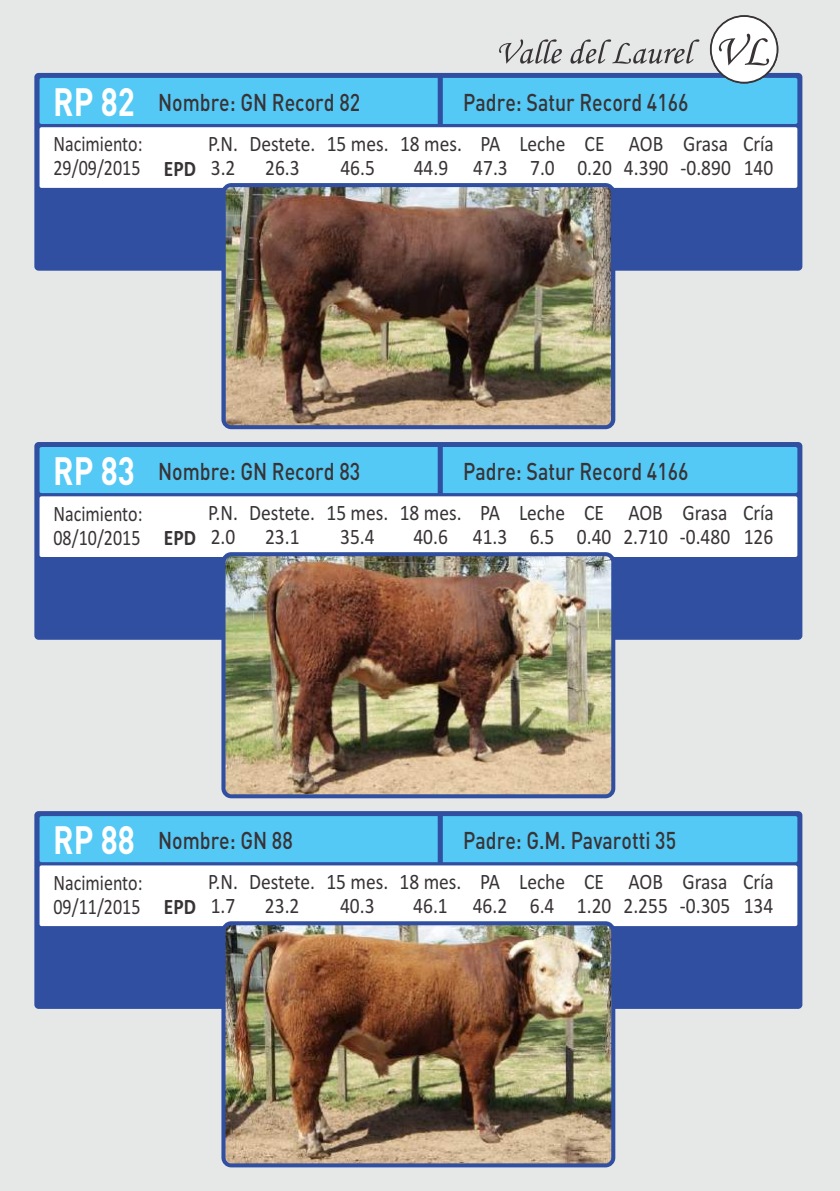
<style>
.page{position:relative;width:840px;height:1191px;background:#fff}
.page>*{position:absolute;margin:0;border:0;box-sizing:border-box;transform-origin:0 0}
.t1{font:700 39px "DIN";color:#fff;scale:.8 1}
.t2{font:500 24px "DIN";color:#383336;scale:.81 1}
.t3{font:22.2px/24px "Calibri";color:#383336;text-align:center;scale:.88 1}
.t4{font:22.2px/24px "Calibri";color:#383336;scale:.81 1}
.t5{font:700 22.2px "Calibri";color:#383336;scale:.88 1}
.s1{font-weight:700}
</style>
<div class="page">
<div style="left:0;top:0;width:839px;height:1191px;background:#e6e8e8"></div>
<div style="left:34px;top:73px;width:768px;height:198px;background:#304fa1;border-radius:4px"></div>
<div style="left:40px;top:127px;width:756px;height:61px;background:#fff;border-radius:2px"></div>
<svg style="left:221px;top:183px;width:394px;height:246px;background:#3a569f"></svg>
<div style="left:34px;top:442px;width:768px;height:198px;background:#304fa1;border-radius:4px"></div>
<div style="left:40px;top:447px;width:756px;height:46px;background:#54c9f5"></div>
<div style="left:40px;top:496px;width:756px;height:61px;background:#fff;border-radius:2px"></div>
<svg style="left:221px;top:552px;width:394px;height:246px;background:#3a57a3"></svg>
<div style="left:34px;top:811px;width:768px;height:198px;background:#304fa1;border-radius:4px"></div>
<div style="left:40px;top:816px;width:756px;height:46px;background:#54c9f5"></div>
<div style="left:40px;top:865px;width:756px;height:61px;background:#fff;border-radius:2px"></div>
<svg style="left:221px;top:921px;width:394px;height:246px;background:#3c58a2"></svg>
<img style="left:226px;top:187px;width:384px;height:238px">
<img style="left:225px;top:556px;width:386px;height:238px;border-radius:6px">
<img style="left:225px;top:925px;width:386px;height:238px;border-radius:6px">
<svg style="left:40px;top:15px;width:756px;height:109px"></svg>
<h1 class="t1" style="left:53px;top:77px;width:103px">RP 82</h1>
<p class="t2" style="left:463px;top:87px;width:279px">Padre: Satur Record 4166</p>
<p class="t4" style="left:53px;top:134px;width:177px">Nacimiento:<br>29/09/2015 <span class="s1">EPD</span></p>
<p class="t3" style="left:208px;top:133px;width:36px;text-align:left">P.N.<br>3.2</p>
<p class="t3" style="left:249px;top:133px;width:76px">Destete.<br>26.3</p>
<p class="t3" style="left:326px;top:133px;width:72px">15 mes.<br>46.5</p>
<p class="t3" style="left:400px;top:133px;width:72px">18 mes.<br>44.9</p>
<p class="t3" style="left:519px;top:133px;width:54px">Leche<br>7.0</p>
<p class="t3" style="left:623px;top:133px;width:52px;text-align:left">AOB<br>4.390</p>
<p class="t2" style="left:158px;top:87px;width:251px">Nombre: GN Record 82</p>
<p class="t3" style="left:680px;top:133px;width:59px;text-align:left">Grasa -0.890</p>
<p class="t3" style="left:577px;top:133px;width:41px">CE<br>0.20</p>
<p class="t3" style="left:473px;top:133px;width:41px">PA<br>47.3</p>
<p class="t3" style="left:742px;top:133px;width:37px;text-align:left">Cría<br>140</p>
<h1 class="t1" style="left:53px;top:446px;width:103px">RP 83</h1>
<p class="t2" style="left:463px;top:456px;width:279px">Padre: Satur Record 4166</p>
<p class="t4" style="left:53px;top:503px;width:177px">Nacimiento:<br>08/10/2015 <span class="s1">EPD</span></p>
<p class="t3" style="left:208px;top:502px;width:36px;text-align:left">P.N.<br>2.0</p>
<p class="t3" style="left:249px;top:502px;width:76px">Destete.<br>23.1</p>
<p class="t3" style="left:326px;top:502px;width:72px">15 mes.<br>35.4</p>
<p class="t3" style="left:399px;top:502px;width:72px">18 mes.<br>40.6</p>
<p class="t3" style="left:518px;top:502px;width:54px">Leche<br>6.5</p>
<p class="t3" style="left:623px;top:502px;width:52px;text-align:left">AOB<br>2.710</p>
<p class="t2" style="left:158px;top:456px;width:251px">Nombre: GN Record 83</p>
<p class="t3" style="left:679px;top:502px;width:59px;text-align:left">Grasa -0.480</p>
<p class="t3" style="left:576px;top:502px;width:41px">CE<br>0.40</p>
<p class="t3" style="left:472px;top:502px;width:41px">PA<br>41.3</p>
<p class="t3" style="left:742px;top:502px;width:37px;text-align:left">Cría<br>126</p>
<h1 class="t1" style="left:53px;top:815px;width:103px">RP 88</h1>
<p class="t2" style="left:463px;top:825px;width:264px">Padre: G.M. Pavarotti 35</p>
<p class="t4" style="left:53px;top:872px;width:111px">Nacimiento:<br>09/11/2015</p>
<p class="t2" style="left:158px;top:825px;width:168px">Nombre: GN 88</p>
<p class="t3" style="left:208px;top:871px;width:36px;text-align:left">P.N.<br>1.7</p>
<p class="t3" style="left:249px;top:871px;width:76px">Destete.<br>23.2</p>
<p class="t3" style="left:326px;top:871px;width:72px">15 mes.<br>40.3</p>
<p class="t3" style="left:399px;top:871px;width:72px">18 mes.<br>46.1</p>
<p class="t3" style="left:519px;top:871px;width:54px">Leche<br>6.4</p>
<p class="t3" style="left:623px;top:871px;width:52px;text-align:left">AOB<br>2.255</p>
<p class="t3" style="left:472px;top:871px;width:41px">PA<br>46.2</p>
<p class="t3" style="left:679px;top:871px;width:59px;text-align:left">Grasa -0.305</p>
<p class="t3" style="left:742px;top:871px;width:37px;text-align:left">Cría<br>134</p>
<p class="t3" style="left:576px;top:871px;width:41px">CE<br>1.20</p>
<p class="t5" style="left:164px;top:897px;width:38px">EPD</p>
</div>
